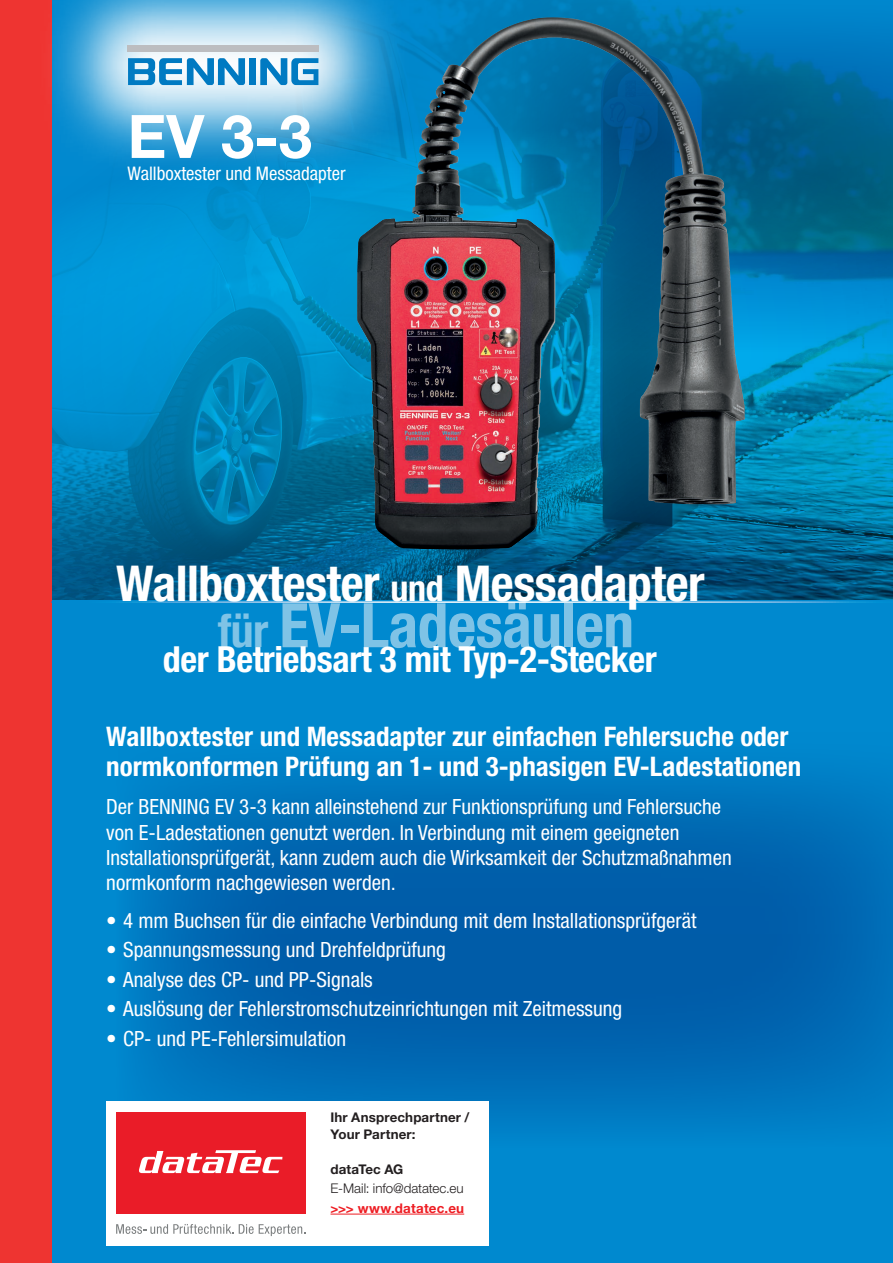
<style>
.page{position:relative;width:893px;height:1263px;background:#0089cf}
.page>*{position:absolute;margin:0;border:0;box-sizing:border-box;transform-origin:0 0}
.t1{font:700 condensed 61.5px "Helvetica Neue LT Pro";letter-spacing:-.01em;color:#fff}
.t2{font:700 60px "Helvetica Neue LT Pro";color:#fff}
.t3{font:700 condensed 49.5px "Helvetica Neue LT Pro";letter-spacing:-.01em;color:#fff}
.t4{font:700 condensed 36px "Helvetica Neue LT Pro";letter-spacing:-.01em;color:#fff}
.t5{font:700 condensed 27px/30px "Helvetica Neue LT Pro";color:#fff}
.t6{font:condensed 21px/25.2px "Helvetica Neue LT Pro";color:#fff}
.t7{font:condensed 18.75px "Helvetica Neue LT Pro";color:#fff}
.t8{font:700 13.35px/16.6px "Helvetica Neue LT Pro";letter-spacing:.01em;color:#231f20}
.t9{font:300 13.35px "Helvetica Neue LT Pro";color:#231f20}
.t10{font:700 13.35px "Helvetica Neue LT Pro";letter-spacing:.015em;color:#ee1d23}
.s1{font-size:36px}
.s2{font-size:45.75px}
</style>
<div class="page">
<svg style="left:116px;top:772px;width:777px;height:354px;background:#0069b3"></svg>
<img style="left:51px;top:0;width:842px;height:600px">
<img style="left:357px;top:18px;width:199px;height:532px">
<div style="left:0;top:0;width:51px;height:1263px;background:#ee3431"></div>
<hr style="left:51px;top:601px;width:842px;height:2px;background:#fff">
<svg style="left:51px;top:0;width:358px;height:176px"></svg>
<svg style="left:128px;top:58px;width:117px;height:27px"></svg>
<div style="left:249px;top:58px;width:7px;height:27px;background:#007ac2"></div>
<svg style="left:260px;top:58px;width:58px;height:27px"></svg>
<div style="left:128px;top:45px;width:191px;height:7px;background:#bcbdc0"></div>
<div style="left:107px;top:1102px;width:382px;height:144px;background:#fff"></div>
<hr style="left:330px;top:1214px;width:134px;height:1px;background:#ee1d23">
<div style="left:116px;top:1112px;width:189px;height:102px;background:#ea1c28"></div>
<svg style="left:116px;top:1224px;width:189px;height:12px"></svg>
<svg style="left:139px;top:1150px;width:143px;height:23px"></svg>
<h2 class="t2" style="left:128px;top:99px;width:186px">EV 3-3</h2>
<p class="t7" style="left:128px;top:163px;width:220px">Wallboxtester und Messadapter</p>
<h3 class="t3" style="left:116px;top:553px;width:590px">Wallboxtester <span class="s1">und</span> Messadapter</h3>
<h3 class="t4" style="left:163px;top:637px;width:495px">der Betriebsart 3 mit Typ-2-Stecker</h3>
<h1 class="t1" style="left:218px;top:588px;width:418px"><span class="s2">für</span> EV-Ladesäulen</h1>
<p class="t5" style="left:106px;top:721px;width:696px">Wallboxtester und Messadapter zur einfachen Fehlersuche oder normkonformen Prüfung an 1- und 3-phasigen EV-Ladestationen</p>
<p class="t6" style="left:106px;top:794px;width:627px">Der BENNING EV 3-3 kann alleinstehend zur Funktionsprüfung und Fehlersuche von E-Ladestationen genutzt werden. In Verbindung mit einem geeigneten Installationsprüfgerät, kann zudem auch die Wirksamkeit der Schutzmaßnahmen normkonform nachgewiesen werden.</p>
<p class="t6" style="left:106px;top:908px;width:592px">• 4 mm Buchsen für die einfache Verbindung mit dem Installationsprüfgerät</p>
<p class="t6" style="left:106px;top:937px;width:341px">• Spannungsmessung und Drehfeldprüfung</p>
<p class="t6" style="left:106px;top:967px;width:268px">• Analyse des CP- und PP-Signals</p>
<p class="t6" style="left:106px;top:996px;width:518px">• Auslösung der Fehlerstromschutzeinrichtungen mit Zeitmessung</p>
<p class="t6" style="left:106px;top:1025px;width:241px">• CP- und PE-Fehlersimulation</p>
<p class="t8" style="left:330px;top:1109px;width:141px">Ihr Ansprechpartner /<br>Your Partner:</p>
<p class="t8" style="left:330px;top:1160px;width:74px">dataTec AG</p>
<p class="t9" style="left:330px;top:1180px;width:135px">E-Mail: info@datatec.eu</p>
<p class="t10" style="left:330px;top:1200px;width:135px">&gt;&gt;&gt; www.datatec.eu</p>
</div>
